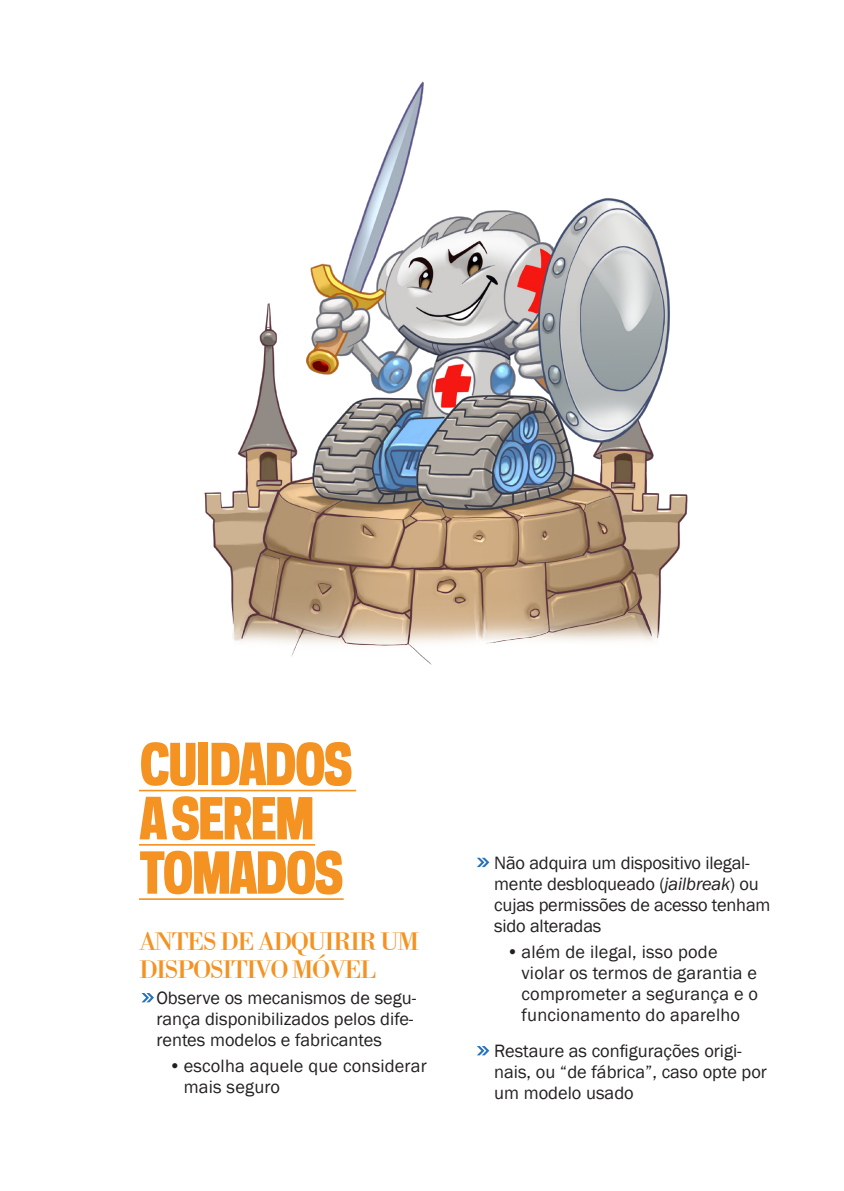
<style>
.page{position:relative;width:844px;height:1191px;background:#fff}
.page>*{position:absolute;margin:0;border:0;box-sizing:border-box;transform-origin:0 0}
.t1{font:800 54.25px "Galaxie Polaris Condensed";letter-spacing:-.05em;color:#f49222}
.t2{font:26.25px/28px "Bodoni BT";letter-spacing:-.07em;color:#f49222}
.t3{font:18.38px/21px "Franklin Gothic";color:#231f20}
.s1{font-style:italic}
</style>
<div class="page">
<hr style="left:139px;top:789px;width:217px;height:2px;background:#f49222">
<hr style="left:139px;top:844px;width:176px;height:1px;background:#f49222">
<hr style="left:139px;top:898px;width:204px;height:2px;background:#f49222">
<svg style="left:141px;top:993px;width:13px;height:9px"></svg>
<svg style="left:477px;top:1046px;width:12px;height:9px"></svg>
<svg style="left:477px;top:857px;width:12px;height:10px"></svg>
<img style="left:204px;top:81px;width:484px;height:584px">
<p class="t1" style="left:139px;top:728px;width:215px">CUIDADOS</p>
<p class="t1" style="left:139px;top:782px;width:177px">A SEREM</p>
<p class="t1" style="left:139px;top:836px;width:206px">TOMADOS</p>
<p class="t2" style="left:139px;top:927px;width:281px">ANTES DE ADQUIRIR UM<br>DISPOSITIVO MÓVEL</p>
<p class="t3" style="left:156px;top:987px;width:261px">Observe os mecanismos de segu&shy;rança disponibilizados pelos dife&shy;rentes modelos e fabricantes</p>
<p class="t3" style="left:184px;top:1055px;width:244px;text-indent:-15px">•escolha aquele que considerar mais seguro</p>
<p class="t3" style="left:494px;top:852px;width:278px">Não adquira um dispositivo ilegal&shy;mente desbloqueado (<span class="s1">jailbreak</span>) ou cujas permissões de acesso tenham sido alteradas</p>
<p class="t3" style="left:521px;top:941px;width:238px;text-indent:-15px">•além de ilegal, isso pode violar os termos de garantia e comprometer a segurança e o funcionamento do aparelho</p>
<p class="t3" style="left:494px;top:1040px;width:274px">Restaure as configurações origi&shy;nais, ou “de fábrica”, caso opte por um modelo usado</p>
</div>
